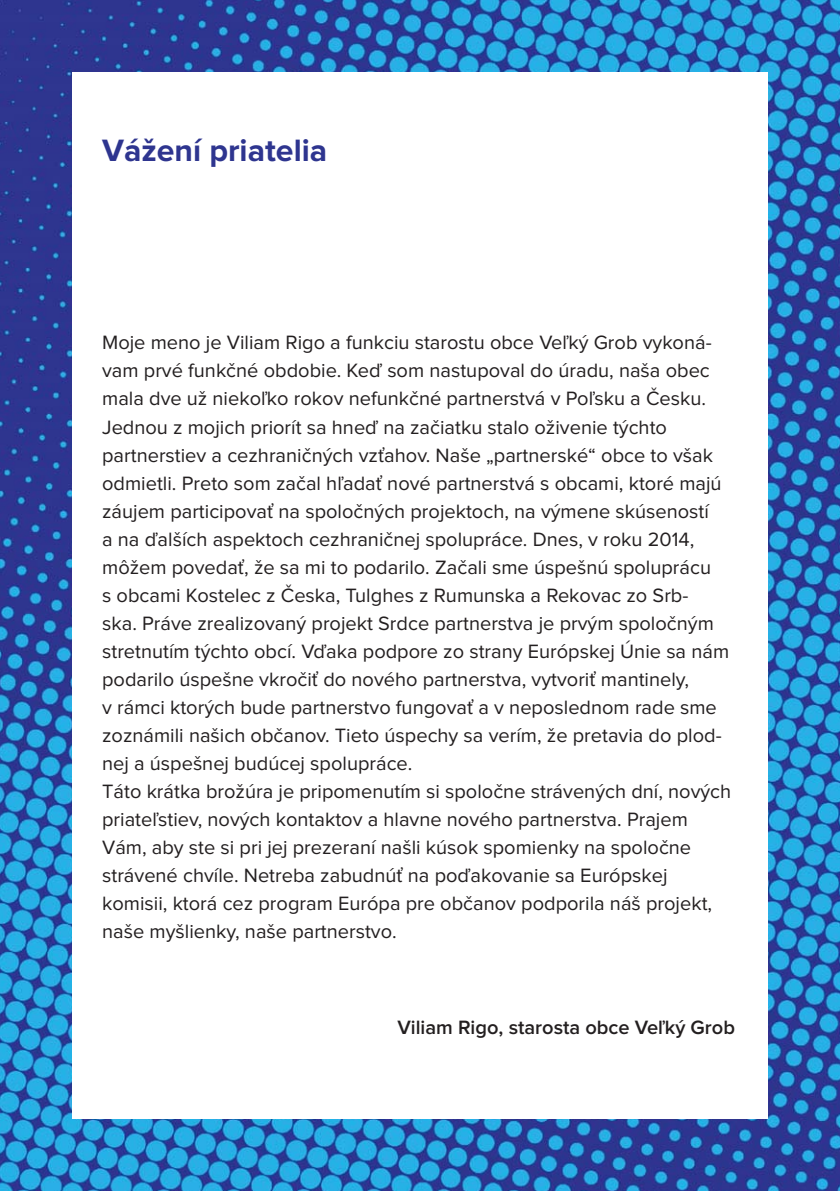
<style>
.page{position:relative;width:840px;height:1191px;background:#fff}
.page>*{position:absolute;margin:0;border:0;box-sizing:border-box;transform-origin:0 0}
.t1{font:700 32px "Proxima Nova";color:#2e358f}
.t2{font:20px/28px "Proxima Nova";color:#231f20}
.t3{font:600 20px "Proxima Nova";color:#231f20}
</style>
<div class="page">
<img style="left:0;top:0;width:839px;height:1191px">
<div style="left:72px;top:72px;width:695px;height:1047px;background:#fff"></div>
<h1 class="t1" style="left:102px;top:141px;width:226px">Vážení priatelia</h1>
<p class="t2" style="left:102px;top:331px;width:630px">Moje meno je Viliam Rigo a funkciu starostu obce Veľký Grob vykoná&shy;vam prvé funkčné obdobie. Keď som nastupoval do úradu, naša obec mala dve už niekoľko rokov nefunkčné partnerstvá v Poľsku a Česku.<br>Jednou z mojich priorít sa hneď na začiatku stalo oživenie týchto partnerstiev a cezhraničných vzťahov. Naše „partnerské“ obce to však odmietli. Preto som začal hľadať nové partnerstvá s obcami, ktoré majú záujem participovať na spoločných projektoch, na výmene skúseností<br>a na ďalších aspektoch cezhraničnej spolupráce. Dnes, v roku 2014, môžem povedať, že sa mi to podarilo. Začali sme úspešnú spoluprácu<br>s obcami Kostelec z Česka, Tulghes z Rumunska a Rekovac zo Srb-<br>ska. Práve zrealizovaný projekt Srdce partnerstva je prvým spoločným stretnutím týchto obcí. Vďaka podpore zo strany Európskej Únie sa nám podarilo úspešne vkročiť do nového partnerstva, vytvoriť mantinely,<br>v rámci ktorých bude partnerstvo fungovať a v neposlednom rade sme zoznámili našich občanov. Tieto úspechy sa verím, že pretavia do plod&shy;nej a úspešnej budúcej spolupráce.<br>Táto krátka brožúra je pripomenutím si spoločne strávených dní, nových priateľstiev, nových kontaktov a hlavne nového partnerstva. Prajem Vám, aby ste si pri jej prezeraní našli kúsok spomienky na spoločne strávené chvíle. Netreba zabudnúť na poďakovanie sa Európskej komisii, ktorá cez program Európa pre občanov podporila náš projekt, naše myšlienky, naše partnerstvo.</p>
<p class="t3" style="left:397px;top:1020px;width:339px">Viliam Rigo, starosta obce Veľký Grob</p>
</div>
